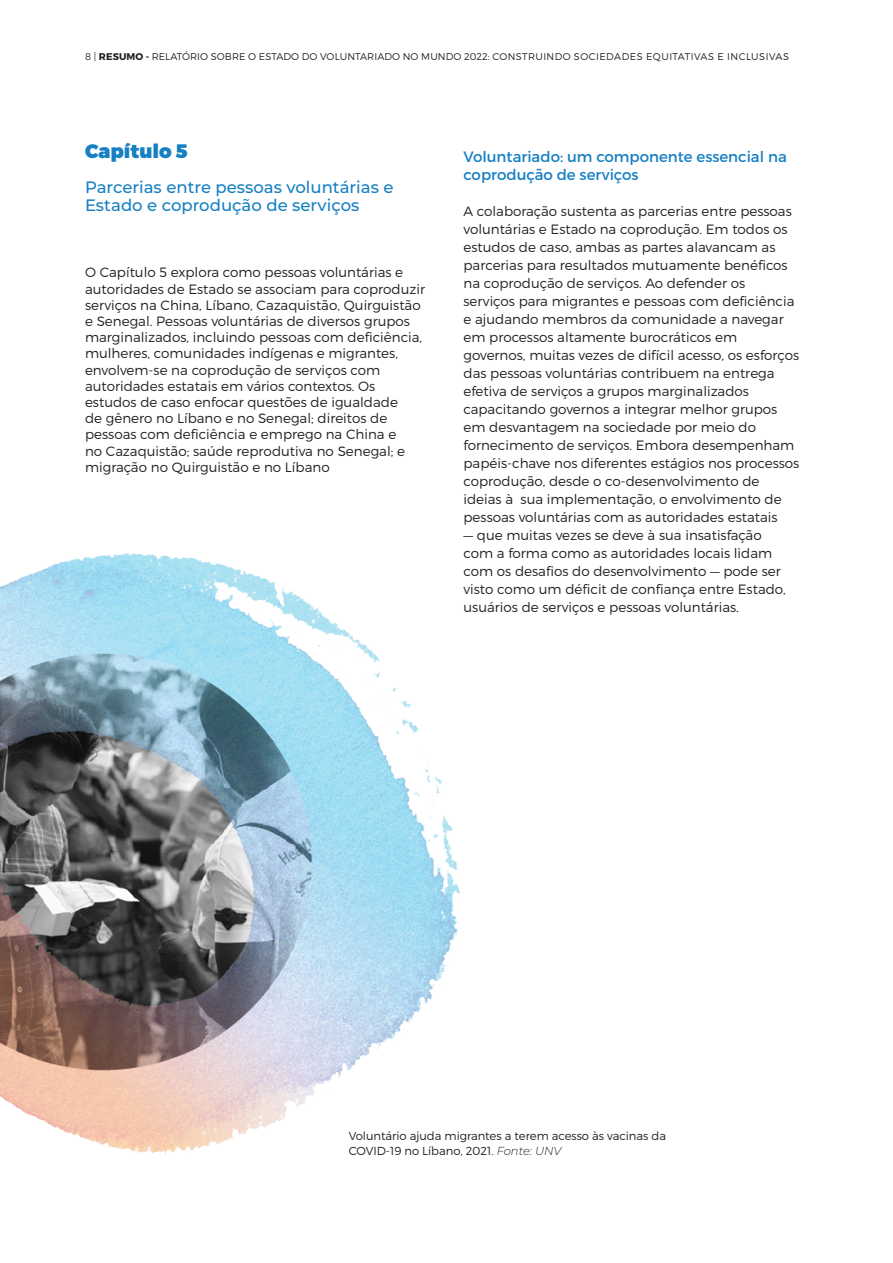
<style>
.page{position:relative;width:893px;height:1263px;background:#fff}
.page>*{position:absolute;margin:0;border:0;box-sizing:border-box;transform-origin:0 0}
.Front_matter_Heading{font:900 19.5px "Montserrat";color:#1680c3}
.Front_matter_Heading-2{font:500 16.5px/18px "Montserrat";color:#1680c3}
.Front_matter_Body{font:15px/18px "Montserrat";color:#1680c3}
.Front_matter_Body-2{font:300 13.5px/18px "Montserrat";color:#231f20}
.Front_matter_Heading-3{font:300 13.5px/16.2px "Montserrat";color:#231f20}
.Photo_captions{font:300 11.7px/15px "Montserrat";letter-spacing:-.005em;color:#231f20}
.t1{font:300 9.75px "Montserrat";letter-spacing:.01em;color:#231f20}
.s1{font-weight:700}
.s2{font-style:italic}
</style>
<div class="page">
<img style="left:0;top:553px;width:460px;height:601px">
<p class="t1" style="left:85px;top:51px;width:706px">8 | <span class="s1">RESUMO -</span> RELATÓRIO SOBRE O ESTADO DO VOLUNTARIADO NO MUNDO 2022: CONSTRUINDO SOCIEDADES EQUITATIVAS E INCLUSIVAS</p>
<p class="Front_matter_Heading" style="left:85px;top:139px;width:104px">Capítulo 5</p>
<p class="Front_matter_Heading-2" style="left:85px;top:177px;width:310px">Parcerias entre pessoas voluntárias e<br>Estado e coprodução de serviços</p>
<p class="Front_matter_Heading-3" style="left:85px;top:264px;width:342px">O Capítulo 5 explora como pessoas voluntárias e autoridades de Estado se associam para coproduzir serviços na China, Líbano, Cazaquistão, Quirguistão e Senegal. Pessoas voluntárias de diversos grupos marginalizados, incluindo pessoas com deficiência, mulheres, comunidades indígenas e migrantes, envolvem-se na coprodução de serviços com autoridades estatais em vários contextos. Os estudos de caso enfocar questões de igualdade<br>de gênero no Líbano e no Senegal; direitos de pessoas com deficiência e emprego na China e<br>no Cazaquistão; saúde reprodutiva no Senegal; e migração no Quirguistão e no Líbano</p>
<p class="Front_matter_Body" style="left:463px;top:148px;width:325px">Voluntariado: um componente essencial na coprodução de serviços</p>
<p class="Front_matter_Body-2" style="left:463px;top:202px;width:337px">A colaboração sustenta as parcerias entre pessoas voluntárias e Estado na coprodução. Em todos os estudos de caso, ambas as partes alavancam as parcerias para resultados mutuamente benéficos na coprodução de serviços. Ao defender os serviços para migrantes e pessoas com deficiência e ajudando membros da comunidade a navegar em processos altamente burocráticos em governos, muitas vezes de difícil acesso, os esforços das pessoas voluntárias contribuem na entrega efetiva de serviços a grupos marginalizados capacitando governos a integrar melhor grupos em desvantagem na sociedade por meio do fornecimento de serviços. Embora desempenham papéis-chave nos diferentes estágios nos processos coprodução, desde o co-desenvolvimento de ideias à sua implementação, o envolvimento de pessoas voluntárias com as autoridades estatais</p>
<p class="Front_matter_Body-2" style="left:463px;top:526px;width:324px">— que muitas vezes se deve à sua insatisfação com a forma como as autoridades locais lidam com os desafios do desenvolvimento — pode ser visto como um déficit de confiança entre Estado, usuários de serviços e pessoas voluntárias.</p>
<p class="Photo_captions" style="left:349px;top:1128px;width:319px">Voluntário ajuda migrantes a terem acesso às vacinas da<br>COVID-19 no Líbano, 2021. <span class="s2">Fonte: UNV</span></p>
</div>
